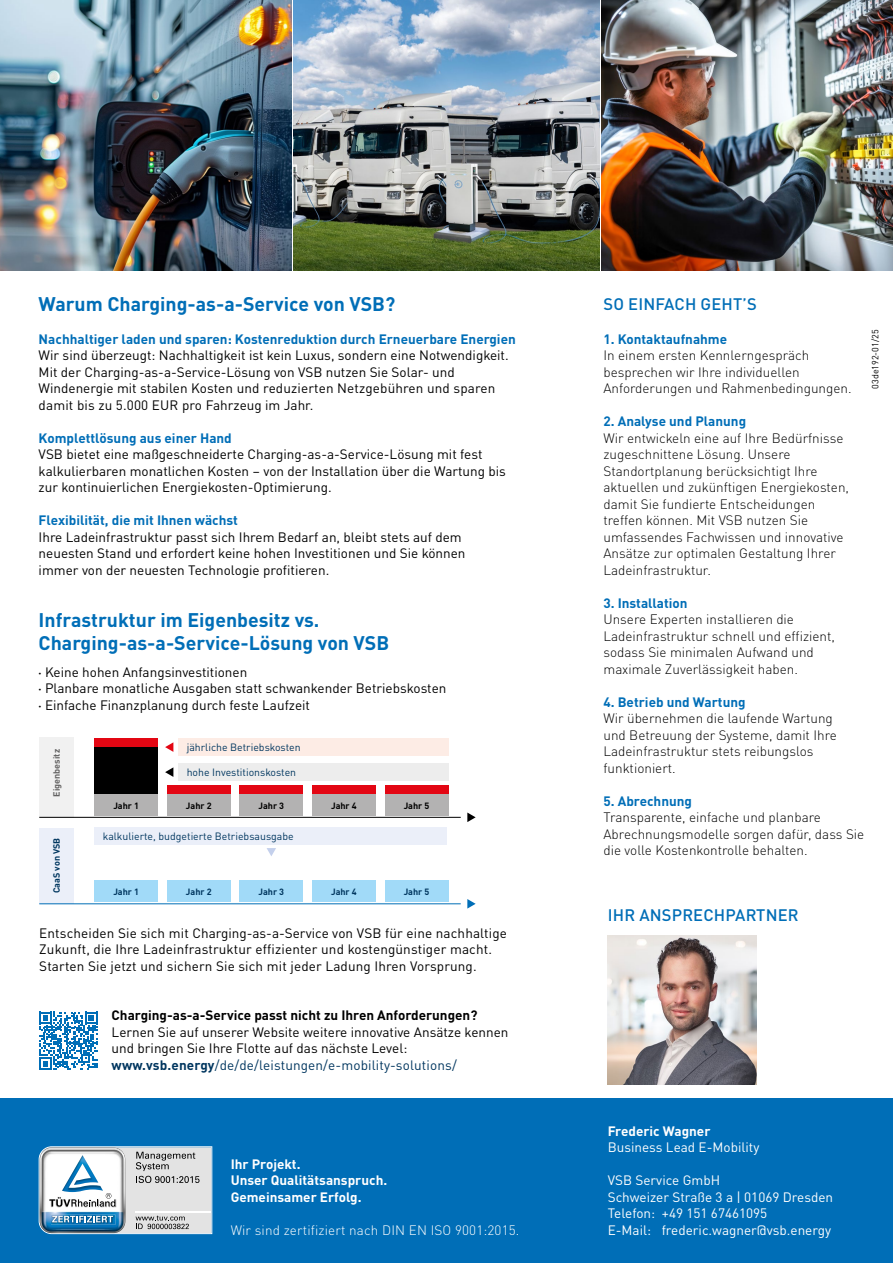
<style>
.page{position:relative;width:893px;height:1263px;background:#fff}
.page>*{position:absolute;margin:0;border:0;box-sizing:border-box;transform-origin:0 0}
.t1{font:700 19.5px/23.4px "DIN Pro";color:#006eb7}
.t2{font:500 16.5px "DIN Pro";letter-spacing:.01em;color:#006eb7}
.t3{font:13.5px/16.5px "DIN Pro";color:#000}
.t4{font:300 13.5px/16.5px "DIN Pro";color:#000}
.t5{font:700 13.5px "DIN Pro";color:#006eb7}
.t6{font:13.5px/16.5px "DIN Pro";color:#fff}
.t7{font:700 13.5px/16.5px "DIN Pro";color:#fff}
.t8{font:700 13.5px "DIN Pro";color:#000}
.t9{font:300 13.5px "DIN Pro";letter-spacing:.01em;color:#fff}
.t10{font:10.5px "DIN Pro";color:#00365f}
.t11{font:700 9px "DIN Pro";color:#00365f}
.t12{font:700 9px "DIN Pro";color:#000}
.t13{font:9px "DIN Pro";color:#000}
.t14{font:700 9px "DIN Pro";color:#646363}
.s1{font-family:"Trade Gothic LT Pro Bd Cn 20"}
.s2{font-weight:700;color:#00365f}
.s3{color:#00365f}
</style>
<div class="page">
<div style="left:0;top:1098px;width:893px;height:165px;background:#006eb7"></div>
<img style="left:608px;top:935px;width:149px;height:150px">
<img style="left:0;top:0;width:291px;height:270px">
<img style="left:293px;top:0;width:307px;height:270px">
<img style="left:602px;top:0;width:291px;height:270px">
<svg style="left:39px;top:1012px;width:58px;height:58px"></svg>
<svg style="left:39px;top:1146px;width:173px;height:88px;background:#bfcbd2"></svg>
<div style="left:39px;top:828px;width:34px;height:76px;background:#ebeff9"></div>
<div style="left:39px;top:737px;width:34px;height:80px;background:#f1f1f1"></div>
<svg style="left:467px;top:812px;width:9px;height:10px"></svg>
<hr style="left:39px;top:817px;width:422px;height:1px;background:#000">
<svg style="left:467px;top:899px;width:9px;height:9px"></svg>
<hr style="left:39px;top:903px;width:422px;height:1px;background:#006eb7">
<div style="left:94px;top:880px;width:64px;height:22px;background:#a1daf8"></div>
<div style="left:167px;top:880px;width:64px;height:22px;background:#a1daf8"></div>
<div style="left:239px;top:880px;width:64px;height:22px;background:#a1daf8"></div>
<div style="left:312px;top:880px;width:64px;height:22px;background:#a1daf8"></div>
<div style="left:385px;top:880px;width:63px;height:22px;background:#a1daf8"></div>
<svg style="left:267px;top:848px;width:9px;height:8px"></svg>
<div style="left:94px;top:828px;width:352px;height:17px;background:#ebeff9"></div>
<div style="left:94px;top:794px;width:64px;height:22px;background:#b3b2b2"></div>
<div style="left:167px;top:794px;width:64px;height:22px;background:#b3b2b2"></div>
<div style="left:239px;top:794px;width:64px;height:22px;background:#b3b2b2"></div>
<div style="left:312px;top:794px;width:64px;height:22px;background:#b3b2b2"></div>
<div style="left:385px;top:794px;width:63px;height:22px;background:#b3b2b2"></div>
<div style="left:94px;top:747px;width:64px;height:46px;background:#000"></div>
<div style="left:94px;top:739px;width:64px;height:8px;background:#e30613"></div>
<div style="left:167px;top:785px;width:64px;height:8px;background:#e30613"></div>
<div style="left:239px;top:785px;width:64px;height:8px;background:#e30613"></div>
<div style="left:312px;top:785px;width:64px;height:8px;background:#e30613"></div>
<div style="left:385px;top:785px;width:63px;height:8px;background:#e30613"></div>
<svg style="left:165px;top:742px;width:8px;height:10px"></svg>
<div style="left:178px;top:739px;width:270px;height:17px;background:#fdece5"></div>
<svg style="left:165px;top:767px;width:8px;height:10px"></svg>
<div style="left:178px;top:764px;width:270px;height:17px;background:#ededed"></div>
<h1 class="t1" style="left:39px;top:291px;width:358px">Warum Charging-as-a-Service von VSB?</h1>
<p class="t5" style="left:39px;top:328px;width:479px">Nachhaltiger laden und sparen: Kostenreduktion durch Erneuerbare Energien</p>
<p class="t3" style="left:39px;top:346px;width:472px">Wir sind überzeugt: Nachhaltigkeit ist kein Luxus, sondern eine Notwendigkeit.<br>Mit der Charging-as-a-Service-Lösung von VSB nutzen Sie Solar- und Windenergie mit stabilen Kosten und reduzierten Netzgebühren und sparen damit bis zu 5.000 EUR pro Fahrzeug im Jahr.</p>
<p class="t5" style="left:39px;top:427px;width:195px">Komplettlösung aus einer Hand</p>
<p class="t3" style="left:39px;top:445px;width:469px">VSB bietet eine maßgeschneiderte Charging-as-a-Service-Lösung mit fest kalkulierbaren monatlichen Kosten – von der Installation über die Wartung bis zur kontinuierlichen Energiekosten-Optimierung.</p>
<p class="t5" style="left:39px;top:510px;width:201px">Flexibilität, die mit Ihnen wächst</p>
<p class="t3" style="left:39px;top:528px;width:428px">Ihre Ladeinfrastruktur passt sich Ihrem Bedarf an, bleibt stets auf dem neuesten Stand und erfordert keine hohen Investitionen und Sie können immer von der neuesten Technologie profitieren.</p>
<h1 class="t1" style="left:39px;top:607px;width:352px">Infrastruktur im Eigenbesitz vs.<br>Charging-as-a-Service-Lösung von VSB</h1>
<p class="t3" style="left:39px;top:663px;width:409px"><span class="s1">·</span> Keine hohen Anfangsinvestitionen<br><span class="s1">·</span> Planbare monatliche Ausgaben statt schwankender Betriebskosten <span class="s1">·</span> Einfache Finanzplanung durch feste Laufzeit</p>
<p class="t14" style="left:49px;top:796px;width:49px;rotate:-90deg">Eigenbesitz</p>
<p class="t11" style="left:49px;top:893px;width:57px;rotate:-90deg">CaaS von VSB</p>
<p class="t10" style="left:187px;top:739px;width:115px">jährliche Betriebskosten</p>
<p class="t10" style="left:187px;top:764px;width:111px">hohe Investitionskosten</p>
<p class="t12" style="left:113px;top:798px;width:27px">Jahr 1</p>
<p class="t12" style="left:186px;top:798px;width:27px">Jahr 2</p>
<p class="t12" style="left:259px;top:798px;width:27px">Jahr 3</p>
<p class="t12" style="left:331px;top:798px;width:27px">Jahr 4</p>
<p class="t12" style="left:404px;top:798px;width:27px">Jahr 5</p>
<p class="t10" style="left:103px;top:829px;width:192px">kalkulierte, budgetierte Betriebsausgabe</p>
<p class="t11" style="left:113px;top:884px;width:27px">Jahr 1</p>
<p class="t11" style="left:186px;top:884px;width:27px">Jahr 2</p>
<p class="t11" style="left:259px;top:884px;width:27px">Jahr 3</p>
<p class="t11" style="left:331px;top:884px;width:27px">Jahr 4</p>
<p class="t11" style="left:404px;top:884px;width:27px">Jahr 5</p>
<p class="t3" style="left:39px;top:924px;width:469px">Entscheiden Sie sich mit Charging-as-a-Service von VSB für eine nachhaltige<br>Zukunft, die Ihre Ladeinfrastruktur effizienter und kostengünstiger macht.<br>Starten Sie jetzt und sichern Sie sich mit jeder Ladung Ihren Vorsprung.</p>
<p class="t8" style="left:112px;top:1005px;width:367px">Charging-as-a-Service passt nicht zu Ihren Anforderungen?</p>
<p class="t3" style="left:112px;top:1023px;width:398px">Lernen Sie auf unserer Website weitere innovative Ansätze kennen und bringen Sie Ihre Flotte auf das nächste Level: <span class="s2">www.vsb.energy</span><span class="s3">/de/de/leistungen/e-mobility-solutions/</span></p>
<p class="t7" style="left:231px;top:1155px;width:158px">Ihr Projekt.<br>Unser Qualitätsanspruch.<br>Gemeinsamer Erfolg.</p>
<p class="t9" style="left:231px;top:1220px;width:290px">Wir sind zertifiziert nach DIN EN ISO 9001:2015.</p>
<p class="t2" style="left:604px;top:291px;width:155px">SO EINFACH GEHT’S</p>
<p class="t5" style="left:603px;top:328px;width:125px">1. Kontaktaufnahme</p>
<p class="t4" style="left:603px;top:346px;width:250px">In einem ersten Kennlerngespräch besprechen wir Ihre individuellen<br>Anforderungen und Rahmenbedingungen.</p>
<p class="t5" style="left:603px;top:411px;width:144px">2. Analyse und Planung</p>
<p class="t4" style="left:603px;top:429px;width:247px">Wir entwickeln eine auf Ihre Bedürfnisse zugeschnittene Lösung. Unsere Standortplanung berücksichtigt Ihre aktuellen und zukünftigen Energiekosten, damit Sie fundierte Entscheidungen treffen können. Mit VSB nutzen Sie umfassendes Fachwissen und innovative Ansätze zur optimalen Gestaltung Ihrer Ladeinfrastruktur.</p>
<p class="t5" style="left:603px;top:592px;width:86px">3. Installation</p>
<p class="t4" style="left:603px;top:610px;width:233px">Unsere Experten installieren die Ladeinfrastruktur schnell und effizient, sodass Sie minimalen Aufwand und maximale Zuverlässigkeit haben.</p>
<p class="t5" style="left:603px;top:691px;width:144px">4. Betrieb und Wartung</p>
<p class="t4" style="left:603px;top:709px;width:235px">Wir übernehmen die laufende Wartung und Betreuung der Systeme, damit Ihre<br>Ladeinfrastruktur stets reibungslos funktioniert.</p>
<p class="t5" style="left:603px;top:790px;width:90px">5. Abrechnung</p>
<p class="t4" style="left:603px;top:808px;width:262px">Transparente, einfache und planbare<br>Abrechnungsmodelle sorgen dafür, dass Sie die volle Kostenkontrolle behalten.</p>
<p class="t13" style="left:868px;top:389px;width:60px;rotate:-90deg">03de192-01/25</p>
<p class="t2" style="left:608px;top:903px;width:192px">IHR ANSPRECHPARTNER</p>
<p class="t7" style="left:608px;top:1122px;width:104px">Frederic Wagner</p>
<p class="t6" style="left:608px;top:1138px;width:153px">Business Lead E-Mobility</p>
<p class="t6" style="left:608px;top:1171px;width:227px">VSB Service GmbH<br>Schweizer Straße 3 a | 01069 Dresden<br>Telefon: +49 151 67461095<br>E-Mail: frederic.wagner@vsb.energy</p>
</div>
